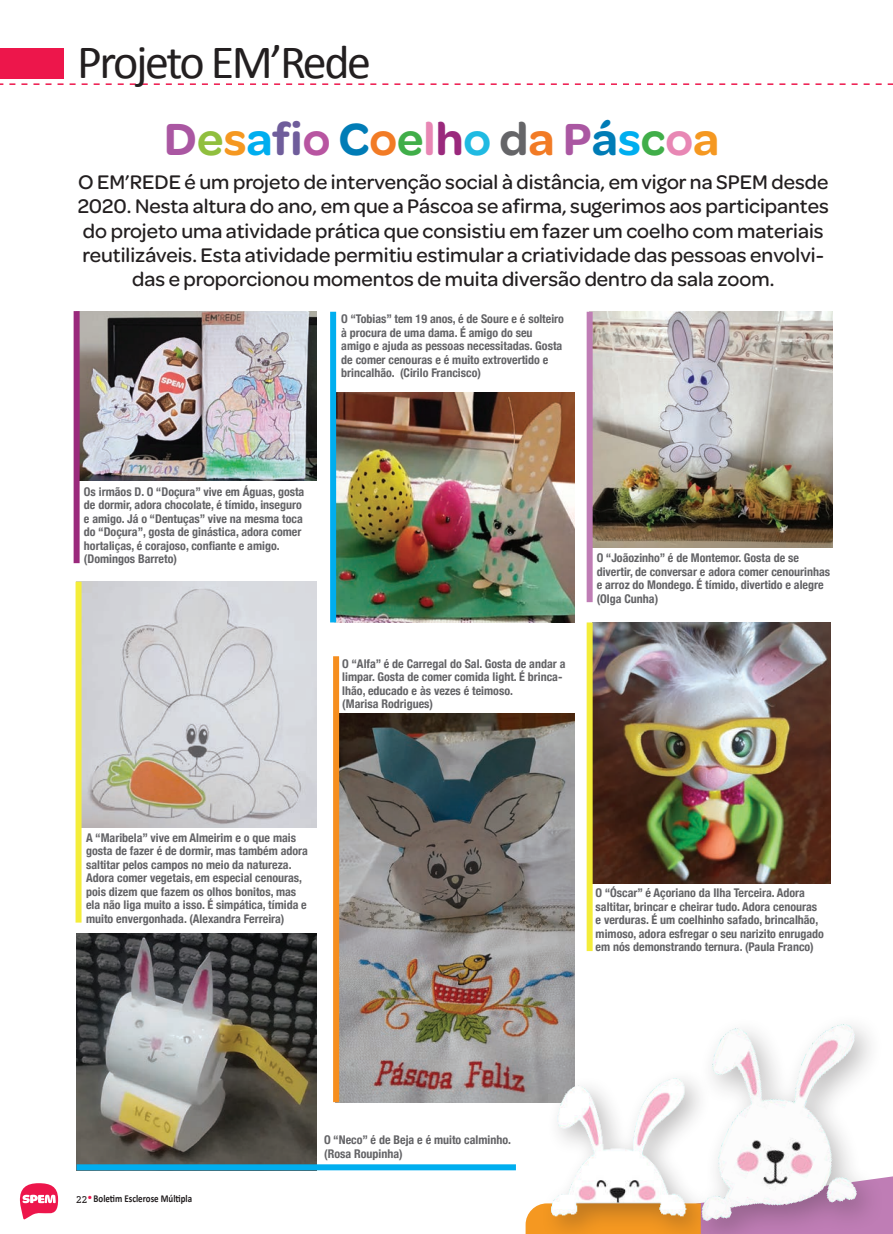
<style>
.page{position:relative;width:893px;height:1234px;background:#fff}
.page>*{position:absolute;margin:0;border:0;box-sizing:border-box;transform-origin:0 0}
.t1{font:600 48px "Omnes";color:#aa57a2}
.t2{font:48px "Calibri";letter-spacing:-.05em;color:#231f20}
.t3{font:500 21px/24px "Omnes";color:#231f20;text-align:center}
.t4{font:700 condensed 12px/13.5px "Helvetica Neue";color:#636366}
.t5{font:700 10.5px "Calibri";color:#231f20;scale:.85 1}
.t6{font:500 9px "Apex Serif";color:#231f20}
.t7{font:4.5px "Zapf Dingbats ITC";color:#ed164b}
.s1{color:#90bf3e}
.s2{color:#f59821}
.s3{color:#00aeef}
.s4{color:#6f5d9b}
.s5{color:#b855a1}
.s6{color:#007cb6}
.s7{color:#f27b25}
.s8{color:#40ae49}
.s9{color:#e887b4}
.s10{color:#9a297c}
.s11{color:#20bae2}
.s12{color:#656568}
</style>
<div class="page">
<svg style="left:20px;top:1183px;width:39px;height:37px"></svg>
<div style="left:0;top:48px;width:63px;height:31px;background:#ed164b"></div>
<svg style="left:0;top:83px;width:893px;height:2px"></svg>
<img style="left:336px;top:393px;width:238px;height:229px">
<img style="left:593px;top:312px;width:240px;height:235px">
<img style="left:77px;top:933px;width:239px;height:230px">
<img style="left:82px;top:581px;width:234px;height:246px">
<img style="left:593px;top:622px;width:238px;height:260px">
<img style="left:80px;top:311px;width:236px;height:169px">
<img style="left:339px;top:713px;width:235px;height:388px">
<div style="left:330px;top:312px;width:6px;height:310px;background:#00aeef"></div>
<div style="left:587px;top:312px;width:6px;height:290px;background:#bf7db5"></div>
<div style="left:74px;top:311px;width:6px;height:252px;background:#9a297c"></div>
<div style="left:333px;top:656px;width:6px;height:445px;background:#f68e1e"></div>
<svg style="left:77px;top:1163px;width:439px;height:6px;fill:#00aeef"></svg>
<div style="left:76px;top:581px;width:6px;height:341px;background:#f4ed3a"></div>
<div style="left:587px;top:622px;width:6px;height:328px;background:#f4ed3a"></div>
<img style="left:730px;top:1024px;width:141px;height:152px">
<svg style="left:526px;top:1176px;width:367px;height:57px"></svg>
<img style="left:530px;top:1021px;width:200px;height:212px">
<p class="t2" style="left:77px;top:29px;width:295px">Projeto EM’Rede</p>
<p class="t1" style="left:164px;top:105px;width:557px">D<span class="s1">e</span><span class="s2">s</span><span class="s3">a</span><span class="s4">fi</span><span class="s5">o</span> <span class="s6">C</span><span class="s7">o</span><span class="s8">e</span><span class="s9">l</span><span class="s10">h</span><span class="s11">o</span> <span class="s12">d</span><span class="s7">a</span> P<span class="s6">á</span><span class="s3">s</span><span class="s8">c</span><span class="s9">o</span><span class="s2">a</span></p>
<p class="t3" style="left:78px;top:169px;width:753px">O EM’REDE é um projeto de intervenção social à distância, em vigor na SPEM desde 2020. Nesta altura do ano, em que a Páscoa se afirma, sugerimos aos participantes do projeto uma atividade prática que consistiu em fazer um coelho com materiais reutilizáveis. Esta atividade permitiu estimular a criatividade das pessoas envolvi&shy;das e proporcionou momentos de muita diversão dentro da sala zoom.</p>
<p class="t4" style="left:341px;top:311px;width:224px">O “Tobias” tem 19 anos, é de Soure e é solteiro à procura de uma dama. É amigo do seu amigo e ajuda as pessoas necessitadas. Gosta de comer cenouras e é muito extrovertido e brincalhão. (Cirilo Francisco)</p>
<p class="t4" style="left:84px;top:483px;width:222px">Os irmãos D. O “Doçura” vive em Águas, gosta de dormir, adora chocolate, é tímido, inseguro e amigo. Já o “Dentuças” vive na mesma toca do “Doçura”, gosta de ginástica, adora comer hortaliças, é corajoso, confiante e amigo.</p>
<p class="t4" style="left:84px;top:551px;width:94px">(Domingos Barreto)</p>
<p class="t4" style="left:342px;top:655px;width:225px">O “Alfa” é de Carregal do Sal. Gosta de andar a limpar. Gosta de comer comida light. É brinca&shy;lhão, educado e às vezes é teimoso.</p>
<p class="t4" style="left:342px;top:696px;width:92px">(Marisa Rodrigues)</p>
<p class="t4" style="left:597px;top:550px;width:235px">O “Joãozinho” é de Montemor. Gosta de se divertir, de conversar e adora comer cenourinhas e arroz do Mondego. É tímido, divertido e alegre</p>
<p class="t4" style="left:597px;top:591px;width:63px">(Olga Cunha)</p>
<p class="t4" style="left:86px;top:829px;width:223px">A “Maribela” vive em Almeirim e o que mais gosta de fazer é de dormir, mas também adora saltitar pelos campos no meio da natureza.<br>Adora comer vegetais, em especial cenouras, pois dizem que fazem os olhos bonitos, mas ela não liga muito a isso. É simpática, tímida e muito envergonhada. (Alexandra Ferreira)</p>
<p class="t4" style="left:596px;top:885px;width:230px">O “Óscar” é Açoriano da Ilha Terceira. Adora saltitar, brincar e cheirar tudo. Adora cenouras e verduras. É um coelhinho safado, brincalhão, mimoso, adora esfregar o seu narizito enrugado em nós demonstrando ternura. (Paula Franco)</p>
<p class="t5" style="left:94px;top:1191px;width:117px">Boletim Esclerose Múltipla</p>
<p class="t6" style="left:76px;top:1192px;width:12px">22</p>
<p class="t7" style="left:88px;top:1195px;width:5px">●</p>
<p class="t4" style="left:324px;top:1132px;width:188px">O “Neco” é de Beja e é muito calminho.</p>
<p class="t4" style="left:324px;top:1145px;width:80px">(Rosa Roupinha)</p>
</div>
